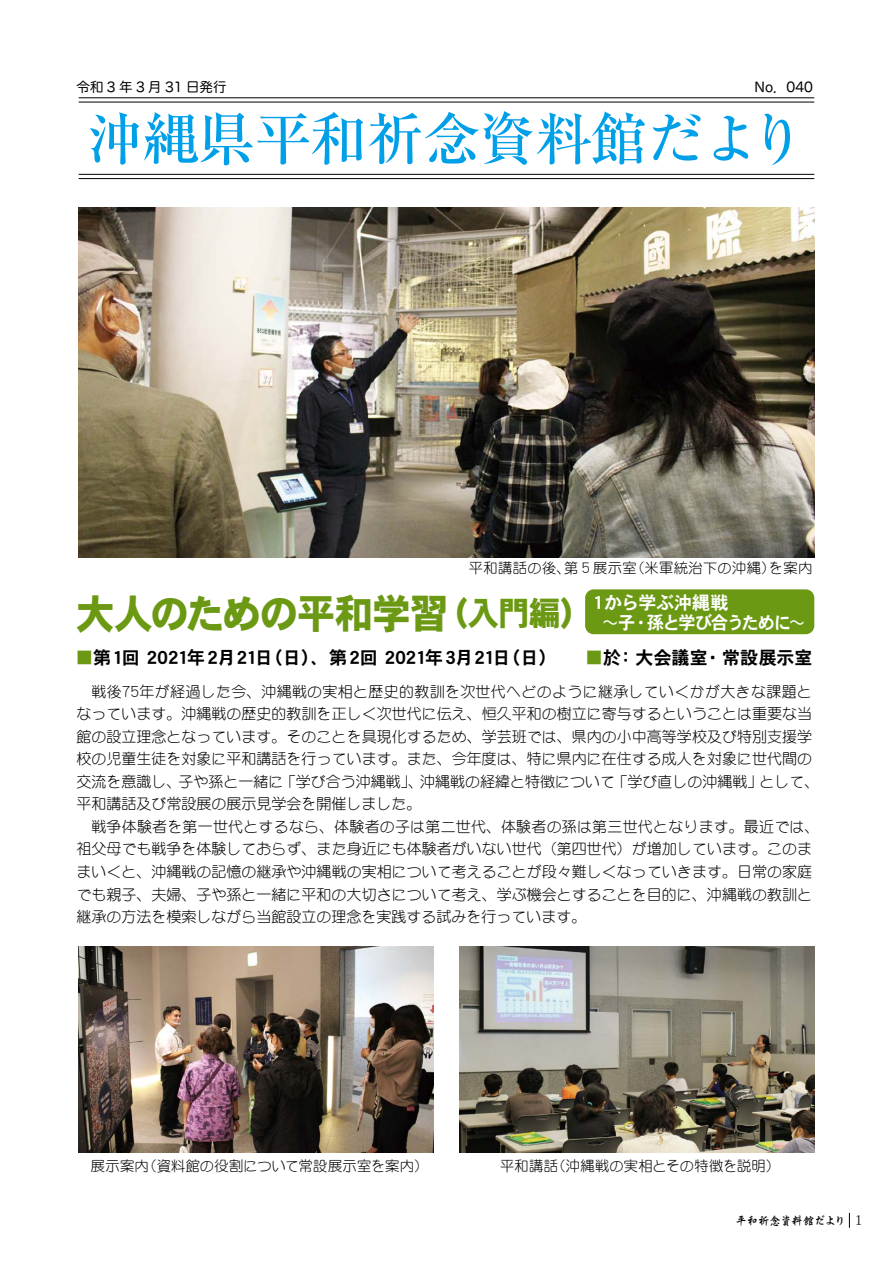
<style>
.page{position:relative;width:893px;height:1263px;background:#fff}
.page>*{position:absolute;margin:0;border:0;box-sizing:border-box;transform-origin:0 0}
.t1{font:500 57px "Ryumin Pro";letter-spacing:-.015em;color:#00a0e9}
.t2{font:40.5px "DFHS Gothic W9 MP RKSJ H";letter-spacing:-.045em;color:#6c9913;scale:.96 1}
.t3{font:18px "DFHS Gothic W7 MP RKSJ H";color:#000}
.t4{font:18px/19.2px "DFHS Gothic W7 MP RKSJ H";letter-spacing:-.06em;color:#fff}
.t5{font:15px/22.5px "DF Maru Gothic Lt MP RKSJ H";color:#000}
.t6{font:14.25px "DF Maru Gothic Lt MP RKSJ H";letter-spacing:.025em;color:#000}
.t7{font:13.5px "Hira Maru Pro W4";letter-spacing:.25em;color:#000}
.t8{font:13.5px "Hira Maru Pro W4";color:#000}
.t9{font:12px "DFP Gyo Kai Sho CID W5";letter-spacing:-.07em;color:#000}
.s1{font-family:"DFP Gothic PCID W5"}
.s2{font-size:33px}
.s3{color:#6c9913}
.s4{font-family:"DFPHS Mincho CID W3";font-size:13.5px}
</style>
<div class="page">
<div style="left:585px;top:589px;width:229px;height:45px;background:#6c9913;border-radius:9px"></div>
<hr style="left:79px;top:97px;width:735px;height:1px;background:#000">
<hr style="left:79px;top:102px;width:735px;height:1px;background:#000">
<hr style="left:79px;top:174px;width:735px;height:1px;background:#000">
<hr style="left:79px;top:178px;width:735px;height:1px;background:#000">
<svg style="left:849px;top:1213px;width:1px;height:15px"></svg>
<img style="left:79px;top:208px;width:735px;height:350px">
<img style="left:79px;top:947px;width:355px;height:206px">
<img style="left:459px;top:947px;width:355px;height:206px">
<p class="t7" style="left:77px;top:75px;width:151px">令和3年3月31日発行</p>
<p class="t8" style="left:754px;top:75px;width:60px">No．040</p>
<h1 class="t1" style="left:87px;top:94px;width:721px">沖縄県平和祈念資料館だより</h1>
<p class="t6" style="left:469px;top:561px;width:345px">平和講話の後、第５展示室（米軍統治下の沖縄）を案内</p>
<p class="t4" style="left:602px;top:593px;width:205px;text-indent:-13px">１から学ぶ沖縄戦<br><span class="s1">～</span>子・孫と学び合うために<span class="s1">～</span></p>
<h2 class="t2" style="left:76px;top:593px;width:538px">大人のための平和学習<span class="s2">（入門編）</span></h2>
<p class="t3" style="left:75px;top:648px;width:739px"><span class="s3">■</span>第1回 2021年2月21日（日）、第2回 2021年3月21日（日）　　<span class="s3">■</span>於：大会議室・常設展示室</p>
<p class="t5" style="left:76px;top:680px;width:745px">　戦後75年が経過した今、沖縄戦の実相と歴史的教訓を次世代へどのように継承していくかが大きな課題となっています。沖縄戦の歴史的教訓を正しく次世代に伝え、恒久平和の樹立に寄与するということは重要な当館の設立理念となっています。そのことを具現化するため、学芸班では、県内の小中高等学校及び特別支援学校の児童生徒を対象に平和講話を行っています。また、今年度は、特に県内に在住する成人を対象に世代間の交流を意識し、子や孫と一緒に「学び合う沖縄戦」、沖縄戦の経緯と特徴について「学び直しの沖縄戦」として、平和講話及び常設展の展示見学会を開催しました。　　<br>　戦争体験者を第一世代とするなら、体験者の子は第二世代、体験者の孫は第三世代となります。最近では、祖父母でも戦争を体験しておらず、また身近にも体験者がいない世代（第四世代）が増加しています。このままいくと、沖縄戦の記憶の継承や沖縄戦の実相について考えることが段々難しくなっていきます。日常の家庭でも親子、夫婦、子や孫と一緒に平和の大切さについて考え、学ぶ機会とすることを目的に、沖縄戦の教訓と継承の方法を模索しながら当館設立の理念を実践する試みを行っています。</p>
<p class="t6" style="left:91px;top:1158px;width:339px">展示案内（資料館の役割について常設展示室を案内）</p>
<p class="t6" style="left:500px;top:1158px;width:282px">平和講話（沖縄戦の実相とその特徴を説明）</p>
<p class="t9" style="left:735px;top:1214px;width:132px">平和祈念資料館だより<span class="s4">１</span></p>
</div>
